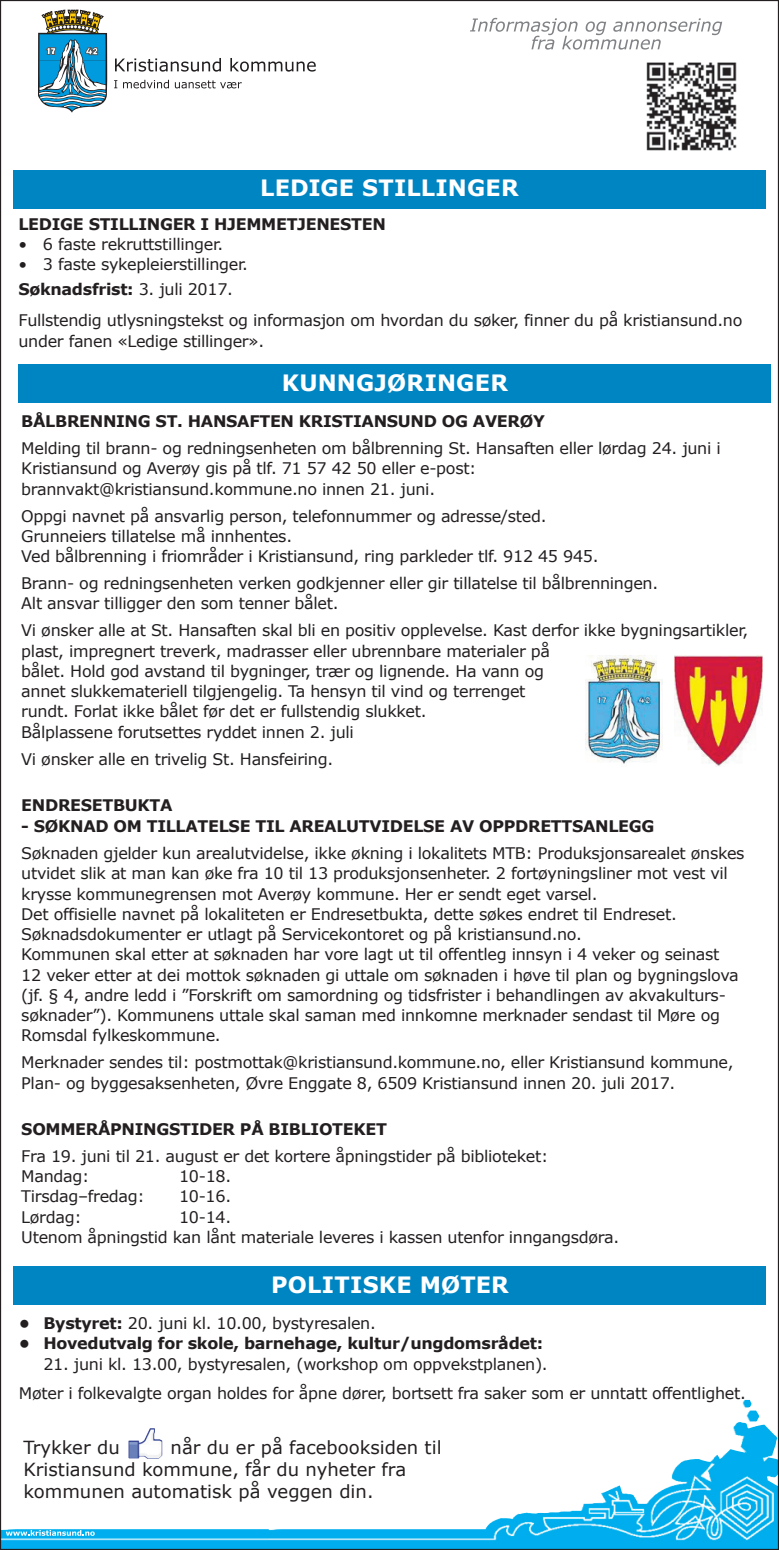
<style>
.page{position:relative;width:779px;height:1550px;background:#fff}
.page>*{position:absolute;margin:0;border:0;box-sizing:border-box;transform-origin:0 0}
.t1{font:700 22.5px "Verdana";letter-spacing:.01em;color:#fff}
.t2{font:18px/21.6px "Verdana";color:#231f20}
.t3{font:15.97px/20.2px "Verdana";letter-spacing:-.02em;color:#231f20}
.t4{font:700 15.97px "Verdana";letter-spacing:-.02em;color:#231f20}
.s1{font-weight:700}
</style>
<div class="page">
<img style="left:269px;top:1400px;width:507px;height:148px">
<img style="left:2px;top:1529px;width:267px;height:19px">
<svg style="left:6px;top:1530px;width:89px;height:6px"></svg>
<img style="left:142px;top:1428px;width:12px;height:14px">
<svg style="left:38px;top:10px;width:69px;height:103px"></svg>
<svg style="left:115px;top:58px;width:106px;height:14px"></svg>
<svg style="left:230px;top:58px;width:85px;height:14px"></svg>
<svg style="left:470px;top:18px;width:251px;height:32px"></svg>
<svg style="left:114px;top:80px;width:3px;height:8px"></svg>
<svg style="left:123px;top:80px;width:46px;height:8px"></svg>
<svg style="left:175px;top:80px;width:66px;height:8px"></svg>
<img style="left:646px;top:62px;width:91px;height:89px">
<div style="left:18px;top:364px;width:752px;height:39px;background:#0085c3"></div>
<div style="left:14px;top:1266px;width:752px;height:39px;background:#0085c3"></div>
<div style="left:13px;top:170px;width:752px;height:38px;background:#0085c3"></div>
<img style="left:585px;top:655px;width:77px;height:109px">
<img style="left:674px;top:655px;width:88px;height:112px">
<h1 class="t1" style="left:260px;top:174px;width:260px">Ledige stillinger</h1>
<p class="t4" style="left:18px;top:214px;width:12px">LEDIGE</p>
<p class="t4" style="left:89px;top:214px;width:12px">STILLINGER</p>
<p class="t4" style="left:200px;top:214px;width:39px">I HJEMMETJENESTEN</p>
<p class="t3" style="left:18px;top:233px;width:206px">• 6 faste rekruttstillinger.</p>
<p class="t3" style="left:18px;top:251px;width:231px;line-height:24.8px">• 3 faste sykepleierstillinger.<br><span class="s1">Søknadsfrist:</span> 3. juli 2017.</p>
<p class="t3" style="left:18px;top:310px;width:725px">Fullstendig utlysningstekst og informasjon om hvordan du søker, finner du på kristiansund.no under fanen «Ledige stillinger».</p>
<h1 class="t1" style="left:282px;top:368px;width:227px">Kunngjøringer</h1>
<p class="t4" style="left:21px;top:411px;width:59px">BÅLBRENNING</p>
<p class="t4" style="left:155px;top:411px;width:116px">ST. HANSAFTEN</p>
<p class="t4" style="left:299px;top:411px;width:23px">KRISTI</p>
<p class="t4" style="left:361px;top:411px;width:26px">ANSUND</p>
<p class="t4" style="left:441px;top:411px;width:68px">OG AVERØ</p>
<p class="t4" style="left:532px;top:411px;width:13px">Y</p>
<p class="t3" style="left:21px;top:438px;width:700px">Melding til brann- og redningsenheten om bålbrenning St. Hansaften eller lørdag 24. juni i<br>Kristiansund og Averøy gis på tlf. 71 57 42 50 eller e-post: brannvakt@kristiansund.kommune.no innen 21. juni.</p>
<p class="t3" style="left:21px;top:505px;width:578px">Oppgi navnet på ansvarlig person, telefonnummer og adresse/sted.<br>Grunneiers tillatelse må innhentes.<br>Ved bålbrenning i friområder i Kristiansund, ring parkleder tlf. 912 45 945.</p>
<p class="t3" style="left:21px;top:573px;width:638px">Brann- og redningsenheten verken godkjenner eller gir tillatelse til bålbrenningen.<br>Alt ansvar tilligger den som tenner bålet.</p>
<p class="t3" style="left:21px;top:620px;width:728px">Vi ønsker alle at St. Hansaften skal bli en positiv opplevelse. Kast derfor ikke bygningsartikler, plast, impregnert treverk, madrasser eller ubrennbare materialer på<br>bålet. Hold god avstand til bygninger, trær og lignende. Ha vann og<br>annet slukkemateriell tilgjengelig. Ta hensyn til vind og terrenget<br>rundt. Forlat ikke bålet før det er fullstendig slukket.<br>Bålplassene forutsettes ryddet innen 2. juli</p>
<p class="t3" style="left:21px;top:748px;width:313px">Vi ønsker alle en trivelig St. Hansfeiring.</p>
<p class="t4" style="left:21px;top:795px;width:13px">ENDRESET</p>
<p class="t4" style="left:113px;top:795px;width:61px">BUKTA</p>
<p class="t4" style="left:21px;top:816px;width:107px">- SØ KNAD OM</p>
<p class="t4" style="left:147px;top:816px;width:11px">TILL</p>
<p class="t4" style="left:185px;top:816px;width:24px">ATELSE</p>
<p class="t4" style="left:255px;top:816px;width:11px">TIL</p>
<p class="t4" style="left:289px;top:816px;width:59px">AREALUT</p>
<p class="t4" style="left:369px;top:816px;width:24px">VIDELSE</p>
<p class="t4" style="left:449px;top:816px;width:78px">AV OPPDRETTS</p>
<p class="t4" style="left:582px;top:816px;width:25px">ANLEGG</p>
<p class="t3" style="left:21px;top:843px;width:724px">Søknaden gjelder kun arealutvidelse, ikke økning i lokalitets MTB: Produksjonsarealet ønskes utvidet slik at man kan øke fra 10 til 13 produksjonsenheter. 2 fortøyningsliner mot vest vil krysse kommunegrensen mot Averøy kommune. Her er sendt eget varsel.<br>Det offisielle navnet på lokaliteten er Endresetbukta, dette søkes endret til Endreset.<br>Søknadsdokumenter er utlagt på Servicekontoret og på kristiansund.no.<br>Kommunen skal etter at søknaden har vore lagt ut til offentleg innsyn i 4 veker og seinast<br>12 veker etter at dei mottok søknaden gi uttale om søknaden i høve til plan og bygningslova (jf. § 4, andre ledd i ”Forskrift om samordning og tidsfrister i behandlingen av akvakulturs&shy;søknader”). Kommunens uttale skal saman med innkomne merknader sendast til Møre og Romsdal fylkeskommune.</p>
<p class="t3" style="left:21px;top:1052px;width:713px">Merknader sendes til: postmottak@kristiansund.kommune.no, eller Kristiansund kommune,<br>Plan- og byggesaksenheten, Øvre Enggate 8, 6509 Kristiansund innen 20. juli 2017.</p>
<p class="t4" style="left:21px;top:1119px;width:14px">SOMMER</p>
<p class="t4" style="left:98px;top:1119px;width:36px">ÅPNINGSTIDER</p>
<p class="t4" style="left:240px;top:1119px;width:72px">PÅ BIBLIOTE</p>
<p class="t4" style="left:353px;top:1119px;width:23px">KET</p>
<p class="t3" style="left:21px;top:1145px;width:528px">Fra 19. juni til 21. august er det kortere åpningstider på biblioteket:<br>Mandag:</p>
<p class="t3" style="left:179px;top:1166px;width:54px">10-18.</p>
<p class="t3" style="left:21px;top:1186px;width:125px">Tirsdag–fredag:</p>
<p class="t3" style="left:179px;top:1186px;width:54px">10-16.</p>
<p class="t3" style="left:21px;top:1206px;width:62px">Lørdag:</p>
<p class="t3" style="left:21px;top:1206px;width:599px;text-indent:158px">10-14.<br>Utenom åpningstid kan lånt materiale leveres i kassen utenfor inngangsdøra.</p>
<h1 class="t1" style="left:271px;top:1270px;width:239px">Politiske møter</h1>
<p class="t3" style="left:19px;top:1313px;width:358px"><span class="s1">• Bystyret:</span> 20. juni kl. 10.00, bystyresalen.</p>
<p class="t4" style="left:19px;top:1333px;width:525px">• Hovedutvalg for skole, barnehage, kultur/ungdomsrådet:</p>
<p class="t3" style="left:19px;top:1349px;width:728px;line-height:29.2px;text-indent:24px">21. juni kl. 13.00, bystyresalen, (workshop om oppvekstplanen).<br>Møter i folkevalgte organ holdes for åpne dører, bortsett fra saker som er unntatt offentlighet.</p>
<p class="t2" style="left:23px;top:1436px;width:419px;text-indent:147px">når du er på facebooksiden til<br>Kristiansund kommune, får du nyheter fra kommunen automatisk på veggen din.</p>
<p class="t2" style="left:23px;top:1436px;width:98px">Trykker du</p>
</div>
